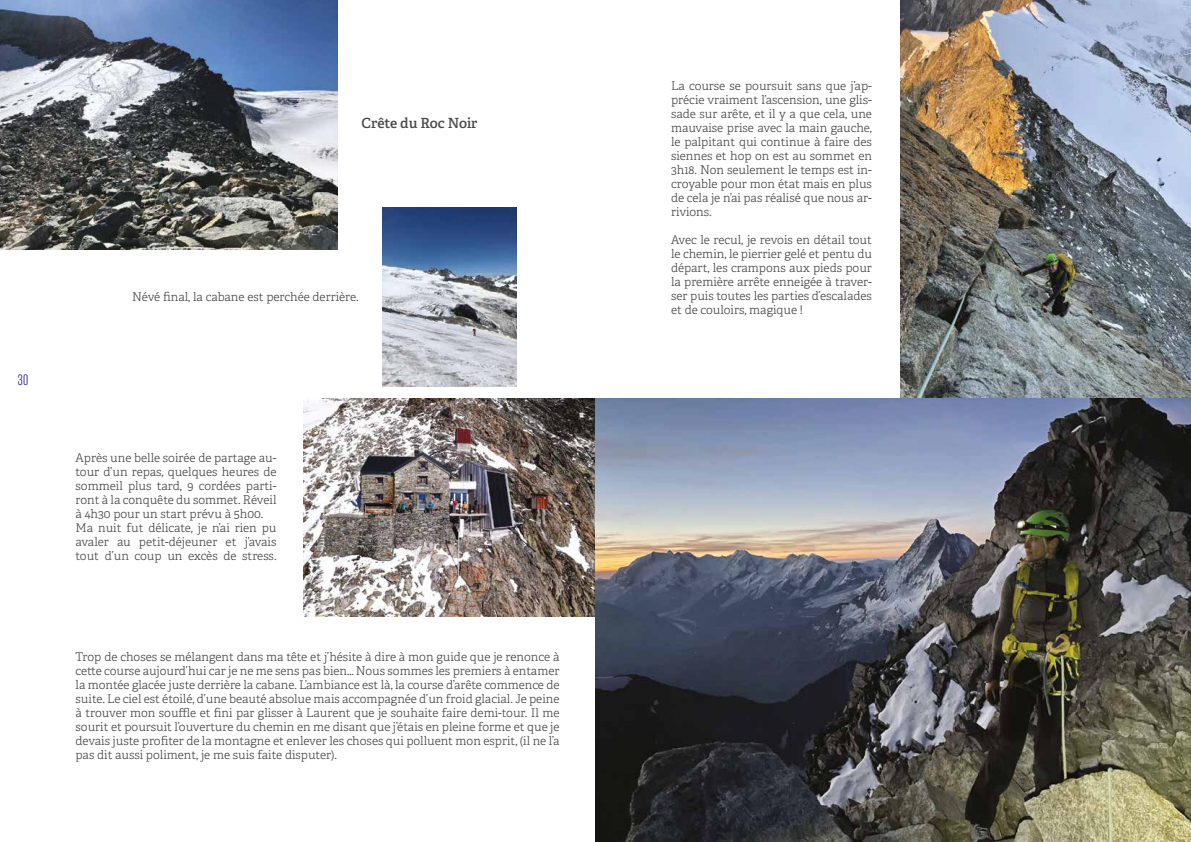
<style>
.page{position:relative;width:1191px;height:842px;background:#fff}
.page>*{position:absolute;margin:0;border:0;box-sizing:border-box;transform-origin:0 0}
.t1{font:300 15px "Rama Gothic E";color:#312783}
.t2{font:14px "Adelle PE Sb";color:#4a4a49}
.t3{font:12px/14px "Adelle PE Lt";color:#4a4a49;text-align:justify}
</style>
<div class="page">
<img style="left:0;top:0;width:337px;height:249px">
<img style="left:304px;top:399px;width:291px;height:218px">
<img style="left:900px;top:0;width:291px;height:399px">
<img style="left:595px;top:399px;width:596px;height:443px">
<img style="left:382px;top:208px;width:134px;height:178px">
<p class="t2" style="left:361px;top:113px;width:117px">Crête du Roc Noir</p>
<p class="t1" style="left:18px;top:372px;width:12px">30</p>
<p class="t3" style="left:132px;top:290px;width:228px">Névé final, la cabane est perchée derrière.</p>
<p class="t3" style="left:76px;top:451px;width:202px;text-align:left">Après une belle soirée de partage au&shy;tour d’un repas, quelques heures de sommeil plus tard, 9 cordées parti&shy;ront à la conquête du sommet. Réveil à 4h30 pour un start prévu à 5h00.<br>Ma nuit fut délicate, je n’ai rien pu avaler au petit-déjeuner et j’avais tout d’un coup un excès de stress.</p>
<p class="t3" style="left:76px;top:649px;width:485px">Trop de choses se mélangent dans ma tête et j’hésite à dire à mon guide que je renonce à cette course aujourd’hui car je ne me sens pas bien… Nous sommes les premiers à entamer la montée glacée juste derrière la cabane. L’ambiance est là, la course d’arête commence de suite. Le ciel est étoilé, d’une beauté absolue mais accompagnée d’un froid glacial. Je peine à trouver mon souffle et fini par glisser à Laurent que je souhaite faire demi-tour. Il me sourit et poursuit l’ouverture du chemin en me disant que j’étais en pleine forme et que je devais juste profiter de la montagne et enlever les choses qui polluent mon esprit, (il ne l’a pas dit aussi poliment, je me suis faite disputer).</p>
<p class="t3" style="left:671px;top:78px;width:202px">La course se poursuit sans que j’ap&shy;précie vraiment l’ascension, une glis&shy;sade sur arête, et il y a que cela, une mauvaise prise avec la main gauche, le palpitant qui continue à faire des siennes et hop on est au sommet en 3h18. Non seulement le temps est in&shy;croyable pour mon état mais en plus de cela je n’ai pas réalisé que nous ar&shy;rivions.</p>
<p class="t3" style="left:671px;top:232px;width:202px">Avec le recul, je revois en détail tout le chemin, le pierrier gelé et pentu du départ, les crampons aux pieds pour la première arrête enneigée à traver&shy;ser puis toutes les parties d’escalades et de couloirs, magique !</p>
</div>
